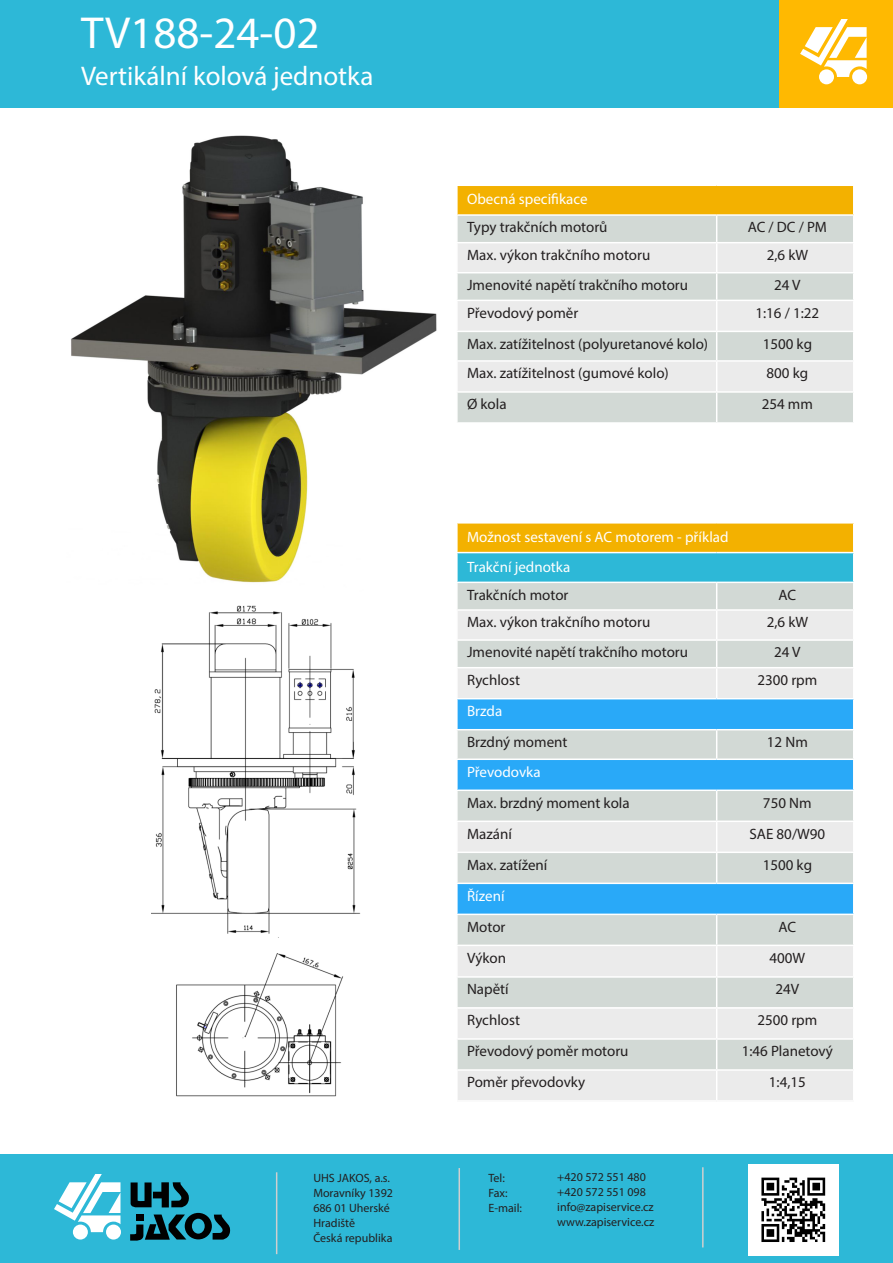
<style>
.page{position:relative;width:893px;height:1263px;background:#fff}
.page>*{position:absolute;margin:0;border:0;box-sizing:border-box;transform-origin:0 0}
.t1{font:45px "Myriad Pro";color:#fff}
.t2{font:27px "Myriad Pro";color:#fff}
.t3{font:15px "Myriad Pro";color:#231f20}
.t4{font:15px "Myriad Pro";color:#fff}
.t5{font:12px/15px "Myriad Pro";color:#231f20}
</style>
<div class="page">
<div style="left:0;top:0;width:807px;height:108px;background:#2db8d7"></div>
<div style="left:0;top:1154px;width:893px;height:109px;background:#2db8d7"></div>
<div style="left:780px;top:0;width:113px;height:108px;background:#ffb901"></div>
<div style="left:106px;top:1224px;width:15px;height:15px;background:#fff;border-radius:50%"></div>
<div style="left:73px;top:1224px;width:15px;height:15px;background:#fff;border-radius:50%"></div>
<svg style="left:54px;top:1175px;width:66px;height:57px"></svg>
<svg style="left:131px;top:1182px;width:58px;height:25px"></svg>
<svg style="left:130px;top:1213px;width:100px;height:28px"></svg>
<img style="left:749px;top:1165px;width:90px;height:90px">
<hr style="left:702px;top:1167px;width:2px;height:80px;background:#cfcfcf">
<hr style="left:276px;top:1172px;width:1px;height:82px;background:#cfcfcf">
<hr style="left:458px;top:1168px;width:2px;height:82px;background:#cfcfcf">
<svg style="left:457px;top:186px;width:397px;height:236px;background:#e1dcc5"></svg>
<div style="left:852px;top:69px;width:15px;height:15px;background:#fff;border-radius:50%"></div>
<div style="left:819px;top:69px;width:15px;height:15px;background:#fff;border-radius:50%"></div>
<svg style="left:800px;top:20px;width:67px;height:57px"></svg>
<img style="left:71px;top:135px;width:366px;height:448px">
<img style="left:151px;top:605px;width:210px;height:333px">
<img style="left:176px;top:953px;width:168px;height:144px">
<img style="left:364px;top:539px;width:73px;height:44px">
<div style="left:457px;top:699px;width:397px;height:31px;background:#29a9f8"></div>
<svg style="left:457px;top:523px;width:397px;height:176px;background:#c7d5bc"></svg>
<hr style="left:456px;top:667px;width:261px;height:1px;background:#fff">
<hr style="left:456px;top:668px;width:2px;height:30px;background:#fff">
<hr style="left:717px;top:667px;width:137px;height:1px;background:#fff">
<hr style="left:853px;top:668px;width:1px;height:30px;background:#fff">
<hr style="left:456px;top:699px;width:2px;height:30px;background:#fff">
<hr style="left:853px;top:699px;width:1px;height:30px;background:#fff">
<hr style="left:456px;top:729px;width:261px;height:1px;background:#fff">
<hr style="left:717px;top:729px;width:137px;height:1px;background:#fff">
<svg style="left:457px;top:730px;width:397px;height:370px;background:#c1d9e3"></svg>
<p class="t1" style="left:81px;top:5px;width:240px">TV188-24-02</p>
<p class="t2" style="left:81px;top:59px;width:294px">Vertikální kolová jednotka</p>
<p class="t5" style="left:313px;top:1170px;width:78px">UHS JAKOS, a.s.</p>
<p class="t5" style="left:313px;top:1185px;width:81px">Moravníky 1392</p>
<p class="t5" style="left:313px;top:1200px;width:78px">686 01 Uherské<br>Hradiště</p>
<p class="t5" style="left:313px;top:1230px;width:81px">Česká republika</p>
<p class="t4" style="left:467px;top:190px;width:122px">Obecná specifikace</p>
<p class="t3" style="left:467px;top:218px;width:142px">Typy trakčních motorů</p>
<p class="t3" style="left:748px;top:218px;width:81px">AC / DC / PM</p>
<p class="t3" style="left:467px;top:246px;width:185px">Max. výkon trakčního motoru</p>
<p class="t3" style="left:767px;top:246px;width:43px">2,6 kW</p>
<p class="t3" style="left:467px;top:276px;width:222px">Jmenovité napětí trakčního motoru</p>
<p class="t3" style="left:774px;top:276px;width:28px">24 V</p>
<p class="t3" style="left:467px;top:303px;width:113px">Převodový poměr</p>
<p class="t3" style="left:755px;top:303px;width:65px">1:16 / 1:22</p>
<p class="t3" style="left:467px;top:334px;width:243px">Max. zatížitelnost (polyuretanové kolo)</p>
<p class="t3" style="left:763px;top:334px;width:51px">1500 kg</p>
<p class="t3" style="left:467px;top:364px;width:203px">Max. zatížitelnost (gumové kolo)</p>
<p class="t3" style="left:766px;top:364px;width:43px">800 kg</p>
<p class="t3" style="left:467px;top:395px;width:41px">Ø kola</p>
<p class="t3" style="left:762px;top:395px;width:53px">254 mm</p>
<p class="t4" style="left:467px;top:527px;width:263px">Možnost sestavení s AC motorem - příklad</p>
<p class="t4" style="left:467px;top:557px;width:105px">Trakční jednotka</p>
<p class="t3" style="left:467px;top:585px;width:103px">Trakčních motor</p>
<p class="t3" style="left:778px;top:585px;width:19px">AC</p>
<p class="t3" style="left:467px;top:613px;width:185px">Max. výkon trakčního motoru</p>
<p class="t3" style="left:767px;top:613px;width:43px">2,6 kW</p>
<p class="t3" style="left:467px;top:643px;width:222px">Jmenovité napětí trakčního motoru</p>
<p class="t3" style="left:774px;top:643px;width:28px">24 V</p>
<p class="t3" style="left:467px;top:671px;width:54px">Rychlost</p>
<p class="t3" style="left:757px;top:671px;width:61px">2300 rpm</p>
<p class="t4" style="left:467px;top:702px;width:37px">Brzda</p>
<p class="t3" style="left:467px;top:733px;width:102px">Brzdný moment</p>
<p class="t3" style="left:767px;top:733px;width:43px">12 Nm</p>
<p class="t4" style="left:467px;top:762px;width:75px">Převodovka</p>
<p class="t3" style="left:467px;top:793px;width:164px">Max. brzdný moment kola</p>
<p class="t3" style="left:763px;top:793px;width:50px">750 Nm</p>
<p class="t3" style="left:467px;top:824px;width:46px">Mazání</p>
<p class="t3" style="left:749px;top:824px;width:77px">SAE 80/W90</p>
<p class="t3" style="left:467px;top:855px;width:82px">Max. zatížení</p>
<p class="t3" style="left:763px;top:855px;width:51px">1500 kg</p>
<p class="t4" style="left:467px;top:886px;width:39px">Řízení</p>
<p class="t3" style="left:467px;top:917px;width:40px">Motor</p>
<p class="t3" style="left:778px;top:917px;width:19px">AC</p>
<p class="t3" style="left:467px;top:948px;width:40px">Výkon</p>
<p class="t3" style="left:769px;top:948px;width:37px">400W</p>
<p class="t3" style="left:467px;top:980px;width:43px">Napětí</p>
<p class="t3" style="left:775px;top:980px;width:25px">24V</p>
<p class="t3" style="left:467px;top:1011px;width:54px">Rychlost</p>
<p class="t3" style="left:757px;top:1011px;width:61px">2500 rpm</p>
<p class="t3" style="left:467px;top:1042px;width:163px">Převodový poměr motoru</p>
<p class="t3" style="left:742px;top:1042px;width:93px">1:46 Planetový</p>
<p class="t3" style="left:467px;top:1073px;width:120px">Poměr převodovky</p>
<p class="t3" style="left:769px;top:1073px;width:38px">1:4,15</p>
<p class="t5" style="left:488px;top:1170px;width:18px">Tel:</p>
<p class="t5" style="left:488px;top:1185px;width:21px">Fax:</p>
<p class="t5" style="left:488px;top:1200px;width:35px">E-mail:</p>
<p class="t5" style="left:557px;top:1169px;width:90px">+420 572 551 480</p>
<p class="t5" style="left:557px;top:1184px;width:90px">+420 572 551 098</p>
<p class="t5" style="left:557px;top:1199px;width:98px">info@zapiservice.cz</p>
<p class="t5" style="left:557px;top:1214px;width:99px">www.zapiservice.cz</p>
</div>
